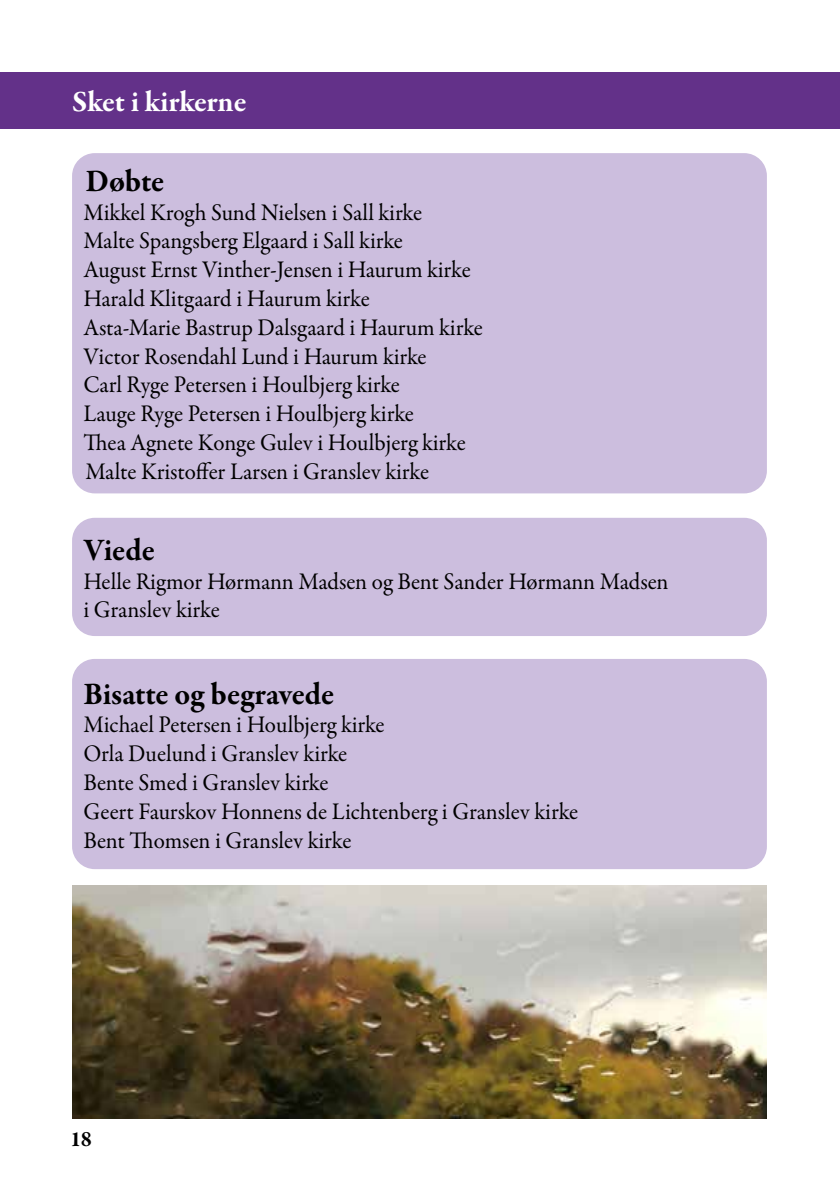
<style>
.page{position:relative;width:840px;height:1191px;background:#fff}
.page>*{position:absolute;margin:0;border:0;box-sizing:border-box;transform-origin:0 0}
.t1{font:700 32px "Garamond Premr Pro";color:#000;scale:.96 1}
.t2{font:700 30px "Garamond Premr Pro";letter-spacing:-.005em;color:#fff}
.t3{font:24px/28.8px "Garamond Premr Pro";letter-spacing:-.005em;color:#000;scale:.96 1}
.t4{font:700 22px "Garamond Premr Pro";color:#000}
</style>
<div class="page">
<hr style="left:839px;top:72px;width:1px;height:57px;background:#633189">
<div style="left:0;top:72px;width:839px;height:57px;background:#633189"></div>
<div style="left:72px;top:153px;width:694px;height:340px;background:#ccbede;border-radius:23px"></div>
<div style="left:72px;top:518px;width:694px;height:118px;background:#ccbede;border-radius:23px"></div>
<div style="left:72px;top:659px;width:694px;height:210px;background:#ccbede;border-radius:23px"></div>
<img style="left:72px;top:885px;width:694px;height:234px">
<p class="t2" style="left:72px;top:83px;width:176px">Sket i kirkerne</p>
<h1 class="t1" style="left:85px;top:161px;width:84px">Døbte</h1>
<p class="t3" style="left:83px;top:198px;width:417px">Mikkel Krogh Sund Nielsen i Sall kirke<br>Malte Spangsberg Elgaard i Sall kirke<br>August Ernst Vinther-Jensen i Haurum kirke Harald Klitgaard i Haurum kirke<br>Asta-Marie Bastrup Dalsgaard i Haurum kirke Victor Rosendahl Lund i Haurum kirke<br>Carl Ryge Petersen i Houlbjerg kirke<br>Lauge Ryge Petersen i Houlbjerg kirke<br>Thea Agnete Konge Gulev i Houlbjerg kirke Malte Kristoffer Larsen i Granslev kirke</p>
<h1 class="t1" style="left:83px;top:530px;width:76px">Viede</h1>
<p class="t3" style="left:83px;top:567px;width:610px">Helle Rigmor Hørmann Madsen og Bent Sander Hørmann Madsen i Granslev kirke</p>
<h1 class="t1" style="left:83px;top:674px;width:262px">Bisatte og begravede</h1>
<p class="t3" style="left:83px;top:711px;width:516px">Michael Petersen i Houlbjerg kirke<br>Orla Duelund i Granslev kirke<br>Bente Smed i Granslev kirke<br>Geert Faurskov Honnens de Lichtenberg i Granslev kirke Bent Thomsen i Granslev kirke</p>
<p class="t4" style="left:70px;top:1125px;width:24px">18</p>
</div>
